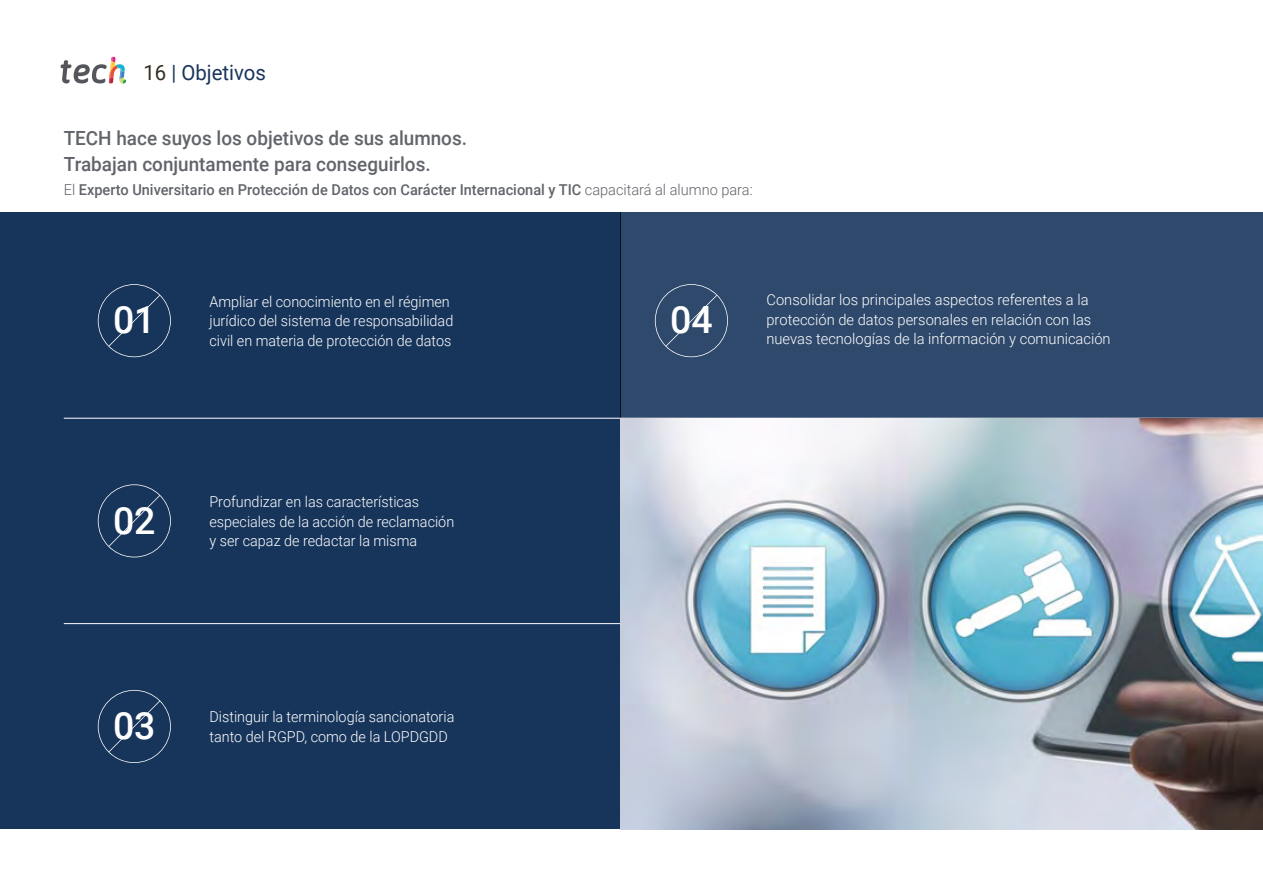
<style>
.page{position:relative;width:1263px;height:893px;background:#fff}
.page>*{position:absolute;margin:0;border:0;box-sizing:border-box;transform-origin:0 0}
.t1{font:500 37.5px "Roboto";color:#fff}
.t2{font:21px "Roboto";color:#1a355c}
.t3{font:500 19.5px/25.5px "Roboto";color:#61646a}
.t4{font:300 15px/19.5px "Roboto";color:#fff;scale:.96 1}
.t5{font:300 15px/19.5px "Roboto";color:#fff}
.t6{font:500 15px "Roboto";color:#61646a}
.s1{color:#312e20}
.s2{font-weight:300}
</style>
<div class="page">
<svg style="left:61px;top:57px;width:65px;height:27px"></svg>
<div style="left:0;top:213px;width:621px;height:616px;background:#17355b"></div>
<div style="left:621px;top:213px;width:642px;height:616px;background:#2e496b"></div>
<svg style="left:98px;top:284px;width:73px;height:73px"></svg>
<svg style="left:98px;top:484px;width:73px;height:73px"></svg>
<svg style="left:98px;top:690px;width:73px;height:73px"></svg>
<svg style="left:655px;top:284px;width:73px;height:73px"></svg>
<hr style="left:64px;top:418px;width:1199px;height:1px;background:#fff">
<hr style="left:64px;top:623px;width:1199px;height:1px;background:#fff">
<img style="left:621px;top:418px;width:642px;height:411px">
<h2 class="t2" style="left:144px;top:57px;width:124px"><span class="s1">16</span> | Objetivos</h2>
<h3 class="t3" style="left:64px;top:125px;width:405px">TECH hace suyos los objetivos de sus alumnos.<br>Trabajan conjuntamente para conseguirlos.</h3>
<p class="t6" style="left:64px;top:179px;width:690px"><span class="s2">El</span> Experto Universitario en Protección de Datos con Carácter Internacional y TIC <span class="s2">capacitará al alumno para:</span></p>
<h1 class="t1" style="left:113px;top:294px;width:44px">01</h1>
<p class="t4" style="left:209px;top:291px;width:256px">Ampliar el conocimiento en el régimen jurídico del sistema de responsabilidad civil en materia de protección de datos</p>
<h1 class="t1" style="left:670px;top:294px;width:44px">04</h1>
<p class="t5" style="left:766px;top:290px;width:346px">Consolidar los principales aspectos referentes a la protección de datos personales en relación con las nuevas tecnologías de la información y comunicación</p>
<h1 class="t1" style="left:113px;top:494px;width:44px">02</h1>
<p class="t4" style="left:209px;top:491px;width:257px">Profundizar en las características especiales de la acción de reclamación y ser capaz de redactar la misma</p>
<h1 class="t1" style="left:113px;top:699px;width:44px">03</h1>
<p class="t4" style="left:209px;top:707px;width:257px">Distinguir la terminología sancionatoria tanto del RGPD, como de la LOPDGDD</p>
</div>
